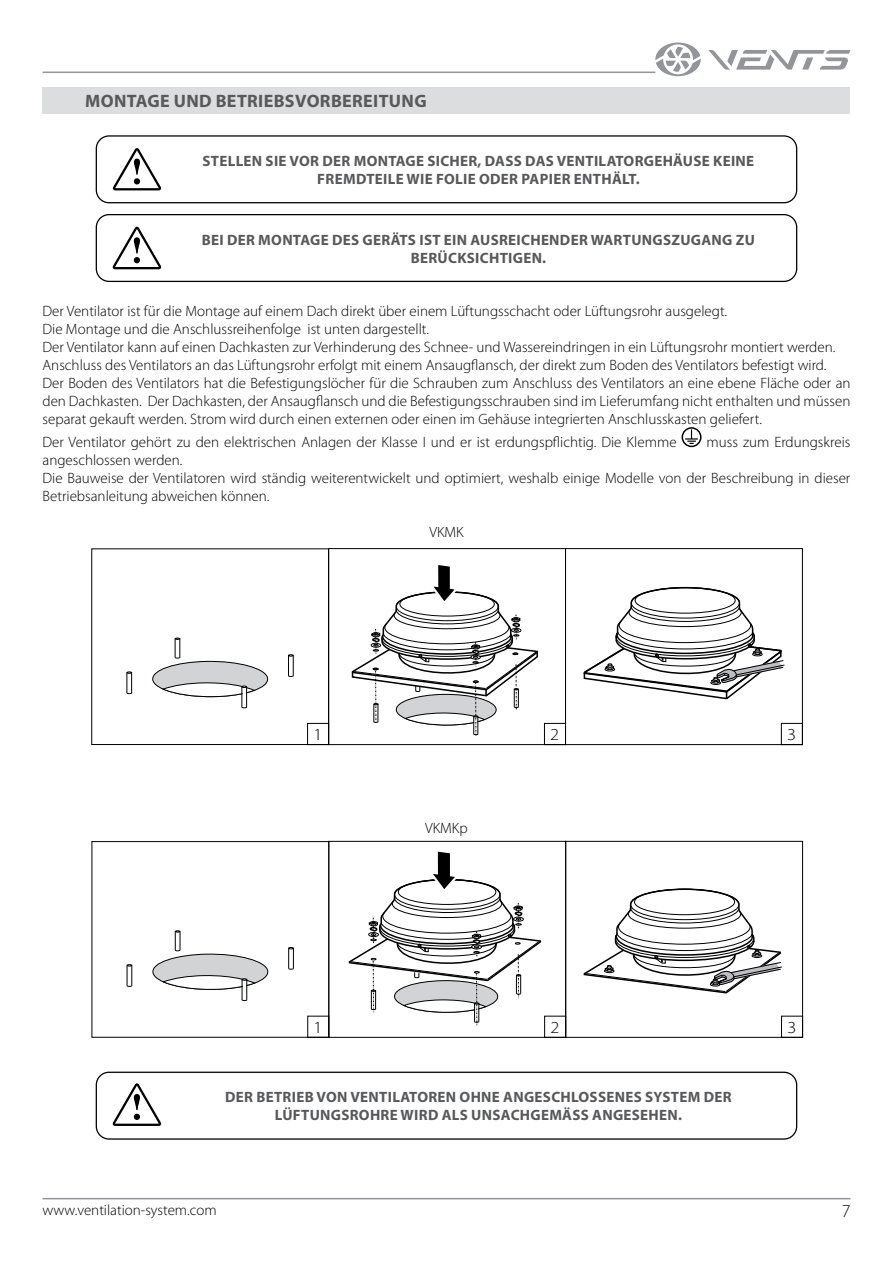
<style>
.page{position:relative;width:893px;height:1263px;background:#fff}
.page>*{position:absolute;margin:0;border:0;box-sizing:border-box;transform-origin:0 0}
.t1{font:700 18px "Myriad Pro";letter-spacing:.02em;color:#58595b}
.t2{font:300 18px "Myriad Pro";color:#000}
.t3{font:300 16.8px "Myriad Pro";color:#000;scale:1.09 1}
.t4{font:300 15px/18px "Myriad Pro";color:#000}
.t5{font:700 15px/18px "Myriad Pro";letter-spacing:.02em;color:#58595b;text-align:center}
</style>
<div class="page">
<hr style="left:43px;top:1198px;width:807px;height:1px;background:#939598">
<hr style="left:43px;top:72px;width:612px;height:1px;background:#939598">
<svg style="left:708px;top:50px;width:142px;height:20px"></svg>
<svg style="left:655px;top:43px;width:46px;height:33px"></svg>
<div style="left:96px;top:214px;width:701px;height:68px;border:1px solid #000;border-radius:13px"></div>
<svg style="left:113px;top:227px;width:48px;height:42px"></svg>
<div style="left:96px;top:135px;width:701px;height:68px;border:1px solid #000;border-radius:13px"></div>
<svg style="left:113px;top:148px;width:48px;height:42px"></svg>
<div style="left:43px;top:87px;width:807px;height:27px;background:#dcddde"></div>
<div style="left:682px;top:427px;width:19px;height:20px;border:2px solid #000;border-radius:50%"></div>
<svg style="left:685px;top:429px;width:13px;height:15px"></svg>
<svg style="left:351px;top:565px;width:188px;height:171px"></svg>
<svg style="left:583px;top:586px;width:202px;height:114px"></svg>
<div style="left:328px;top:548px;width:238px;height:197px;border:1px solid #000"></div>
<div style="left:565px;top:548px;width:238px;height:197px;border:1px solid #000"></div>
<div style="left:92px;top:549px;width:237px;height:196px;border:1px solid #000"></div>
<svg style="left:288px;top:654px;width:6px;height:23px"></svg>
<svg style="left:152px;top:638px;width:117px;height:70px"></svg>
<svg style="left:126px;top:672px;width:6px;height:22px"></svg>
<div style="left:307px;top:723px;width:22px;height:22px;border:1px solid #000"></div>
<div style="left:544px;top:723px;width:22px;height:22px;border:1px solid #000"></div>
<div style="left:781px;top:723px;width:22px;height:22px;border:1px solid #000"></div>
<div style="left:96px;top:1071px;width:701px;height:69px;border:1px solid #000;border-radius:13px"></div>
<svg style="left:113px;top:1083px;width:48px;height:43px"></svg>
<svg style="left:583px;top:888px;width:199px;height:106px"></svg>
<div style="left:565px;top:841px;width:238px;height:196px;border:1px solid #000"></div>
<div style="left:329px;top:841px;width:237px;height:196px;border:1px solid #000"></div>
<svg style="left:348px;top:851px;width:194px;height:174px"></svg>
<div style="left:544px;top:1016px;width:22px;height:21px;border:1px solid #000"></div>
<div style="left:781px;top:1016px;width:22px;height:21px;border:1px solid #000"></div>
<div style="left:92px;top:841px;width:237px;height:196px;border:1px solid #000"></div>
<svg style="left:288px;top:947px;width:6px;height:23px"></svg>
<svg style="left:152px;top:930px;width:117px;height:71px"></svg>
<svg style="left:127px;top:964px;width:6px;height:23px"></svg>
<p class="t1" style="left:85px;top:89px;width:343px">MONTAGE UND BETRIEBSVORBEREITUNG</p>
<p class="t5" style="left:202px;top:151px;width:553px">STELLEN SIE VOR DER MONTAGE SICHER, DASS DAS VENTILATORGEHÄUSE KEINE<br>FREMDTEILE WIE FOLIE ODER PAPIER ENTHÄLT.</p>
<p class="t5" style="left:202px;top:230px;width:555px">BEI DER MONTAGE DES GERÄTS IST EIN AUSREICHENDER WARTUNGSZUGANG ZU<br>BERÜCKSICHTIGEN.</p>
<p class="t4" style="left:43px;top:302px;width:809px">Der Ventilator ist für die Montage auf einem Dach direkt über einem Lüftungsschacht oder Lüftungsrohr ausgelegt.<br>Die Montage und die Anschlussreihenfolge ist unten dargestellt.<br>Der Ventilator kann auf einen Dachkasten zur Verhinderung des Schnee- und Wassereindringen in ein Lüftungsrohr montiert werden.<br>Anschluss des Ventilators an das Lüftungsrohr erfolgt mit einem Ansaugflansch, der direkt zum Boden des Ventilators befestigt wird.<br>Der Boden des Ventilators hat die Befestigungslöcher für die Schrauben zum Anschluss des Ventilators an eine ebene Fläche oder an den Dachkasten. Der Dachkasten, der Ansaugflansch und die Befestigungsschrauben sind im Lieferumfang nicht enthalten und müssen separat gekauft werden. Strom wird durch einen externen oder einen im Gehäuse integrierten Anschlusskasten geliefert.</p>
<p class="t4" style="left:43px;top:433px;width:636px">Der Ventilator gehört zu den elektrischen Anlagen der Klasse I und er ist erdungspflichtig. Die Klemme</p>
<p class="t4" style="left:707px;top:433px;width:145px">muss zum Erdungskreis</p>
<p class="t4" style="left:43px;top:451px;width:809px">angeschlossen werden.<br>Die Bauweise der Ventilatoren wird ständig weiterentwickelt und optimiert, weshalb einige Modelle von der Beschreibung in dieser<br>Betriebsanleitung abweichen können.</p>
<p class="t4" style="left:429px;top:523px;width:36px">VKMK</p>
<p class="t3" style="left:313px;top:725px;width:10px">1</p>
<p class="t3" style="left:550px;top:725px;width:10px">2</p>
<p class="t3" style="left:787px;top:725px;width:10px">3</p>
<p class="t3" style="left:314px;top:1018px;width:10px">1</p>
<p class="t4" style="left:425px;top:819px;width:44px">VKMKp</p>
<p class="t3" style="left:550px;top:1018px;width:10px">2</p>
<p class="t3" style="left:787px;top:1018px;width:10px">3</p>
<p class="t5" style="left:225px;top:1088px;width:508px">DER BETRIEB VON VENTILATOREN OHNE ANGESCHLOSSENES SYSTEM DER<br>LÜFTUNGSROHRE WIRD ALS UNSACHGEMÄSS ANGESEHEN.</p>
<p class="t4" style="left:43px;top:1201px;width:176px">www.ventilation-system.com</p>
<p class="t2" style="left:842px;top:1201px;width:10px">7</p>
</div>
